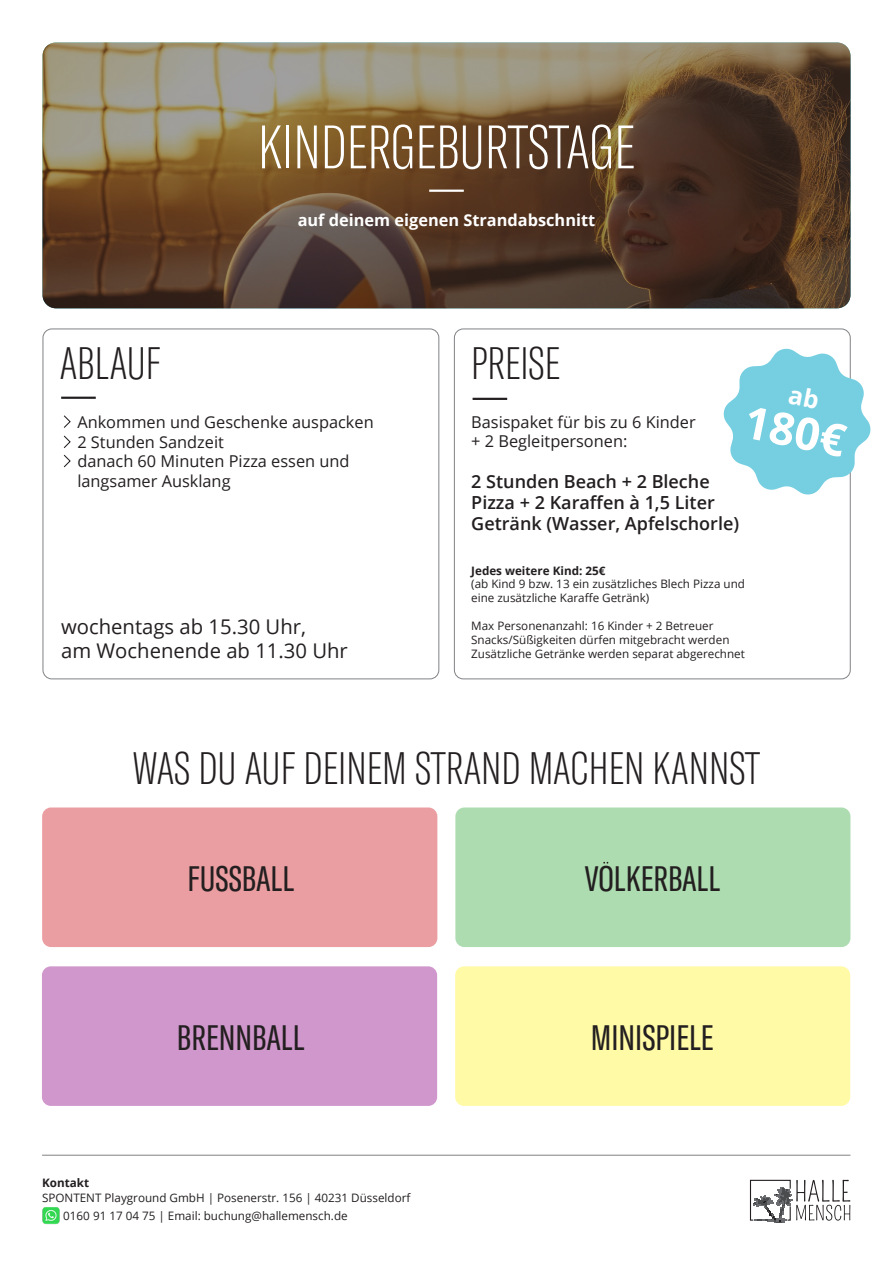
<style>
.page{position:relative;width:893px;height:1263px;background:#fff}
.page>*{position:absolute;margin:0;border:0;box-sizing:border-box;transform-origin:0 0}
.t1{font:60.3px "GT America Trial Cm Th";color:#fff}
.t2{font:44.85px "GT America Trial Cm Th";color:#231f20}
.t3{font:700 44.85px "Open Sans";color:#fff}
.t4{font:34.8px "GT America Trial Cm Rg";color:#231f20}
.t5{font:20.25px "Open Sans";color:#231f20}
.t6{font:600 18px/21px "Open Sans";color:#231f20}
.t7{font:16.35px "Open Sans";color:#231f20}
.t8{font:700 16.35px "Open Sans";color:#fff}
.t9{font:11.7px/14px "Open Sans";color:#231f20}
.t10{font:700 11.7px "Open Sans";color:#231f20}
.s1{font-weight:700}
</style>
<div class="page">
<div style="left:42px;top:807px;width:395px;height:140px;background:#ea9ea1;border-radius:9px"></div>
<div style="left:455px;top:807px;width:395px;height:140px;background:#addcb1;border-radius:9px"></div>
<div style="left:42px;top:966px;width:395px;height:140px;background:#d097cc;border-radius:9px"></div>
<div style="left:455px;top:966px;width:395px;height:140px;background:#fffaa6;border-radius:9px"></div>
<svg style="left:749px;top:1179px;width:101px;height:44px"></svg>
<div style="left:43px;top:328px;width:396px;height:351px;border:1px solid #808285;border-radius:9px"></div>
<hr style="left:61px;top:397px;width:35px;height:2px;background:#231f20">
<hr style="left:473px;top:398px;width:34px;height:2px;background:#231f20">
<svg style="left:63px;top:415px;width:8px;height:53px"></svg>
<svg style="left:43px;top:43px;width:807px;height:265px;background:#68523b"></svg>
<hr style="left:429px;top:190px;width:35px;height:2px;background:#fff">
<hr style="left:42px;top:1155px;width:808px;height:1px;background:#808285">
<img style="left:42px;top:1207px;width:18px;height:17px">
<svg style="left:723px;top:347px;width:148px;height:149px"></svg>
<p class="t1" style="left:258px;top:122px;width:378px">KINDERGEBURTSTAGE</p>
<p class="t8" style="left:298px;top:208px;width:299px">auf deinem eigenen Strandabschnitt</p>
<p class="t2" style="left:60px;top:344px;width:102px">ABLAUF</p>
<p class="t2" style="left:471px;top:344px;width:90px">PREISE</p>
<p class="t7" style="left:77px;top:411px;width:298px">Ankommen und Geschenke auspacken</p>
<p class="t7" style="left:77px;top:430px;width:148px">2 Stunden Sandzeit</p>
<p class="t7" style="left:77px;top:450px;width:274px">danach 60 Minuten Pizza essen und</p>
<p class="t7" style="left:77px;top:470px;width:155px">langsamer Ausklang</p>
<p class="t5" style="left:61px;top:613px;width:246px">wochentags ab 15.30 Uhr,</p>
<p class="t5" style="left:61px;top:637px;width:288px">am Wochenende ab 11.30 Uhr</p>
<p class="t3" style="left:751px;top:390px;width:104px;rotate:11deg">180€</p>
<p class="t7" style="left:471px;top:411px;width:226px">Basispaket für bis zu 6 Kinder</p>
<p class="t7" style="left:471px;top:430px;width:158px">+ 2 Begleitpersonen:</p>
<p class="t6" style="left:471px;top:471px;width:269px">2 Stunden Beach + 2 Bleche<br>Pizza + 2 Karaffen à 1,5 Liter<br>Getränk (Wasser, Apfelschorle)</p>
<p class="t9" style="left:471px;top:563px;width:275px"><span class="s1">Jedes weitere Kind: 25€<br></span>(ab Kind 9 bzw. 13 ein zusätzliches Blech Pizza und eine zusätzliche Karaffe Getränk)</p>
<p class="t9" style="left:471px;top:619px;width:244px">Max Personenanzahl: 16 Kinder + 2 Betreuer</p>
<p class="t9" style="left:471px;top:633px;width:260px">Snacks/Süßigkeiten dürfen mitgebracht werden</p>
<p class="t9" style="left:471px;top:647px;width:275px">Zusätzliche Getränke werden separat abgerechnet</p>
<p class="t2" style="left:133px;top:750px;width:629px">WAS DU AUF DEINEM STRAND MACHEN KANNST</p>
<p class="t4" style="left:188px;top:864px;width:108px">FUSSBALL</p>
<p class="t4" style="left:177px;top:1023px;width:129px">BRENNBALL</p>
<p class="t10" style="left:42px;top:1174px;width:49px">Kontakt</p>
<p class="t9" style="left:42px;top:1190px;width:370px">SPONTENT Playground GmbH | Posenerstr. 156 | 40231 Düsseldorf</p>
<p class="t9" style="left:63px;top:1208px;width:286px">0160 91 17 04 75 | Email: buchung@hallemensch.de</p>
<p class="t4" style="left:585px;top:864px;width:137px">VÖLKERBALL</p>
<p class="t4" style="left:591px;top:1023px;width:124px">MINISPIELE</p>
</div>
